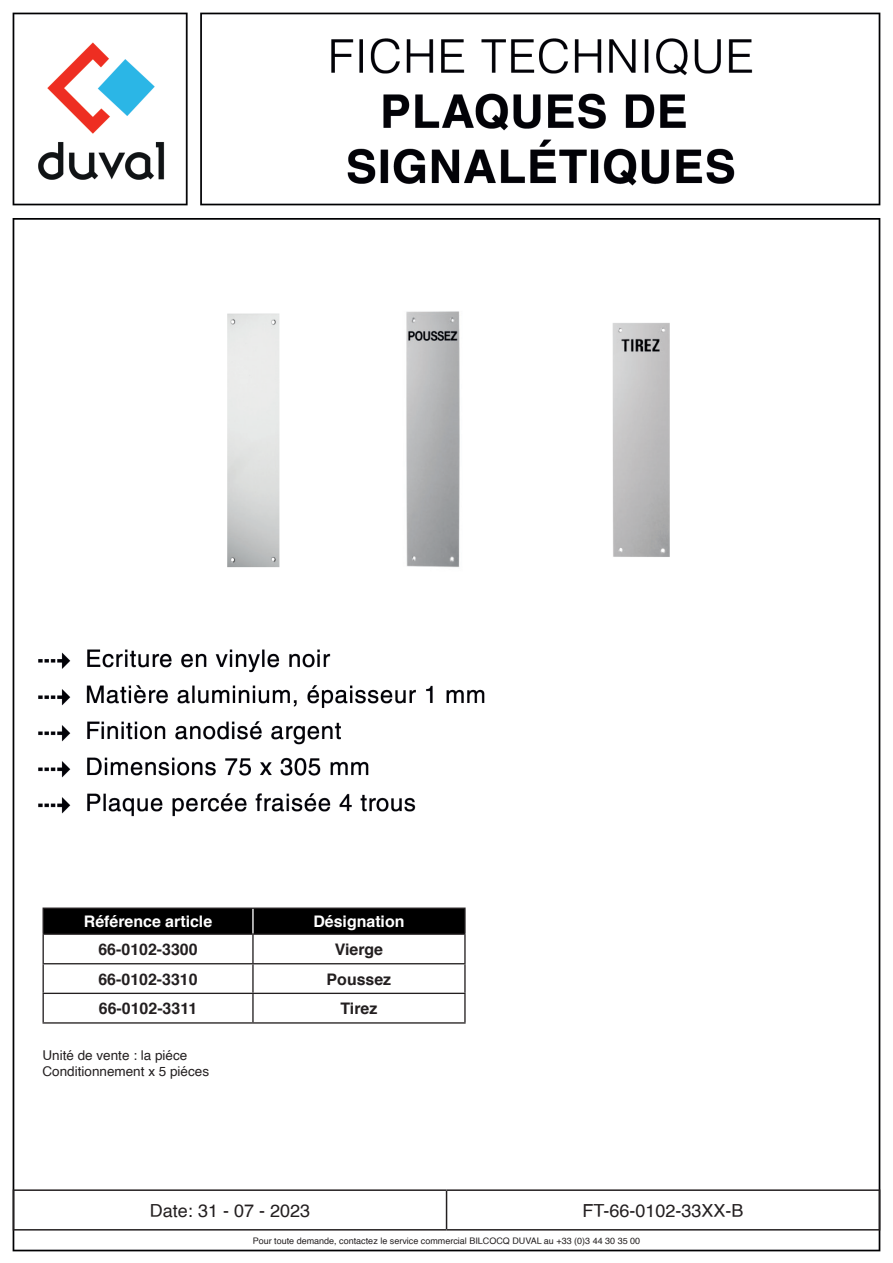
<style>
.page{position:relative;width:893px;height:1263px;background:#fff}
.page>*{position:absolute;margin:0;border:0;box-sizing:border-box;transform-origin:0 0}
.t1{font:18px "Helvetica";color:#231f20}
.t2{font:700 15.9px "Helvetica";color:#231f20}
.t3{font:700 15.9px "Helvetica";color:#fff}
.t4{font:13.5px "Helvetica";color:#231f20}
.t5{font:9px "Helvetica";color:#231f20}
</style>
<div class="page">
<img style="left:12px;top:12px;width:869px;height:1240px">
<hr style="left:13px;top:1189px;width:434px;height:2px;background:#231f20">
<hr style="left:13px;top:1191px;width:1px;height:38px;background:#231f20">
<hr style="left:447px;top:1189px;width:433px;height:2px;background:#231f20">
<hr style="left:446px;top:1191px;width:1px;height:38px;background:#231f20">
<hr style="left:879px;top:1191px;width:1px;height:38px;background:#231f20">
<hr style="left:13px;top:1229px;width:434px;height:1px;background:#231f20">
<hr style="left:447px;top:1229px;width:433px;height:1px;background:#231f20">
<hr style="left:43px;top:907px;width:210px;height:2px;background:#231f20">
<hr style="left:253px;top:907px;width:213px;height:2px;background:#231f20">
<hr style="left:464px;top:909px;width:2px;height:24px;background:#231f20">
<hr style="left:253px;top:933px;width:213px;height:2px;background:#231f20">
<hr style="left:464px;top:935px;width:2px;height:28px;background:#231f20">
<hr style="left:253px;top:963px;width:213px;height:1px;background:#231f20">
<hr style="left:464px;top:964px;width:2px;height:29px;background:#231f20">
<svg style="left:43px;top:908px;width:422px;height:114px"></svg>
<hr style="left:253px;top:993px;width:213px;height:1px;background:#231f20">
<hr style="left:252px;top:994px;width:2px;height:28px;background:#231f20">
<hr style="left:464px;top:994px;width:2px;height:28px;background:#231f20">
<hr style="left:43px;top:1022px;width:210px;height:1px;background:#231f20">
<hr style="left:253px;top:1022px;width:213px;height:1px;background:#231f20">
<hr style="left:252px;top:909px;width:2px;height:24px;background:#fff">
<p class="t3" style="left:84px;top:909px;width:130px">Référence article</p>
<p class="t3" style="left:313px;top:909px;width:93px">Désignation</p>
<p class="t2" style="left:98px;top:936px;width:101px">66-0102-3300</p>
<p class="t2" style="left:335px;top:936px;width:50px">Vierge</p>
<p class="t2" style="left:98px;top:966px;width:101px">66-0102-3310</p>
<p class="t2" style="left:327px;top:966px;width:66px">Poussez</p>
<p class="t2" style="left:99px;top:996px;width:100px">66-0102-3311</p>
<p class="t2" style="left:340px;top:996px;width:38px">Tirez</p>
<p class="t4" style="left:43px;top:1044px;width:146px">Unité de vente : la piéce</p>
<p class="t4" style="left:43px;top:1061px;width:168px">Conditionnement x 5 piéces</p>
<p class="t1" style="left:150px;top:1196px;width:162px">Date: 31 - 07 - 2023</p>
<p class="t1" style="left:582px;top:1196px;width:163px">FT-66-0102-33XX-B</p>
<p class="t5" style="left:253px;top:1234px;width:389px">Pour toute demande, contactez le service commercial BILCOCQ DUVAL au +33 (0)3 44 30 35 00</p>
</div>
